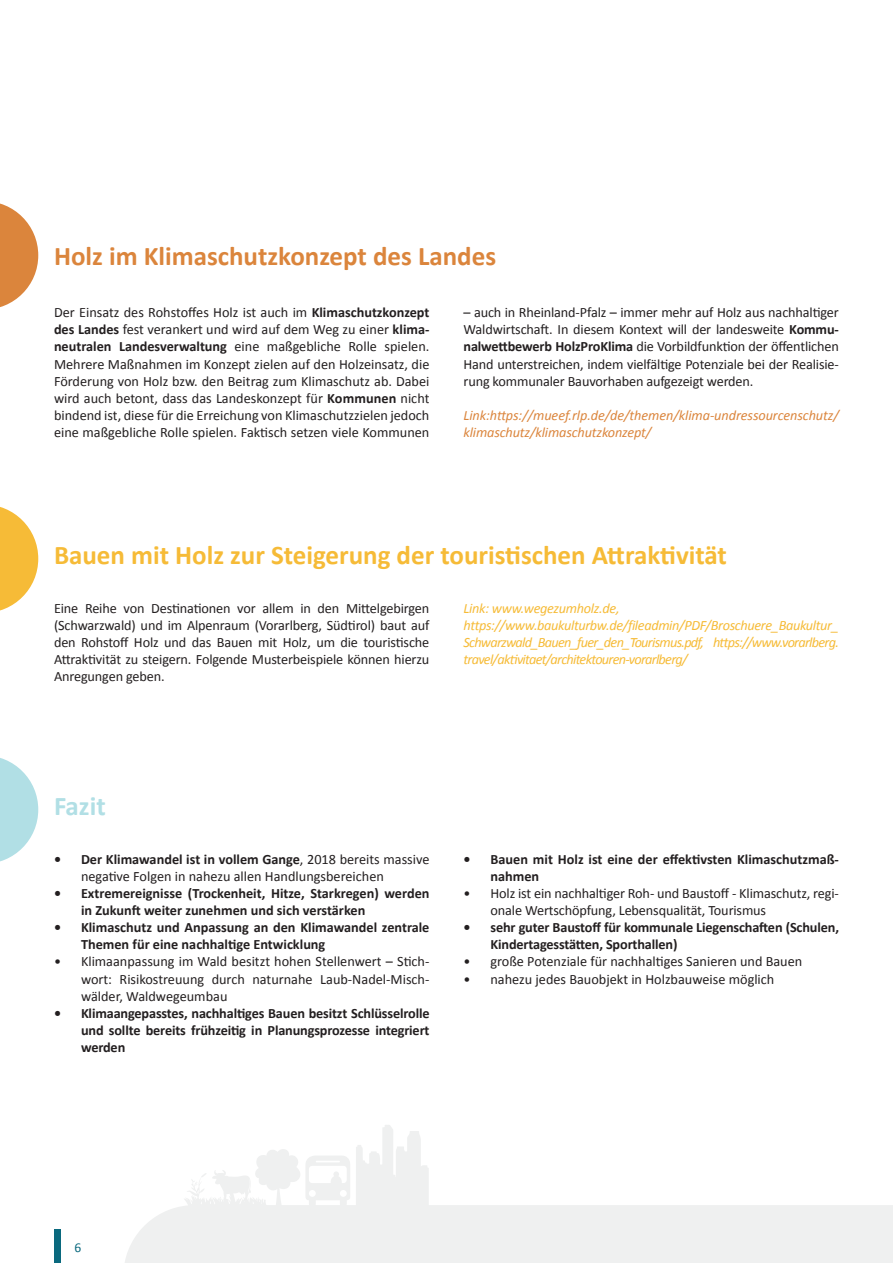
<style>
.page{position:relative;width:893px;height:1263px;background:#fff}
.page>*{position:absolute;margin:0;border:0;box-sizing:border-box;transform-origin:0 0}
.t1{font:700 27px "Calibri";color:#f6bb37}
.t2{font:700 27px "Calibri";color:#db853c}
.t3{font:700 27px "Calibri";color:#b1dfe5}
.t4{font:14.25px/17.1px "Calibri";letter-spacing:-.01em;color:#231f20;text-align:justify}
.t5{font:700 14.25px/17.1px "Calibri";color:#231f20}
.t6{font:italic 14.25px/17.1px "Calibri";letter-spacing:-.05em;color:#f6bb37;text-align:justify}
.t7{font:italic 14.25px/17.1px "Calibri";letter-spacing:-.005em;color:#db853c}
.t8{font:italic 14.25px "Calibri";letter-spacing:-.02em;color:#f6bb37}
.t9{font:13.5px "Calibri";color:#0a697e}
.s1{font-weight:700}
</style>
<div class="page">
<div style="left:54px;top:1229px;width:6px;height:34px;background:#0a697e"></div>
<svg style="left:125px;top:1125px;width:768px;height:138px"></svg>
<svg style="left:0;top:203px;width:38px;height:104px"></svg>
<svg style="left:0;top:507px;width:38px;height:104px"></svg>
<svg style="left:0;top:758px;width:38px;height:104px"></svg>
<p class="t2" style="left:54px;top:240px;width:444px">Holz im Klimaschutzkonzept des Landes</p>
<p class="t4" style="left:54px;top:304px;width:377px">Der Einsatz des Rohstoffes Holz ist auch im <span class="s1">Klimaschutzkonzept des Landes</span> fest verankert und wird auf dem Weg zu einer <span class="s1">klima&shy;neutralen Landesverwaltung</span> eine maßgebliche Rolle spielen.<br>Mehrere Maßnahmen im Konzept zielen auf den Holzeinsatz, die Förderung von Holz bzw. den Beitrag zum Klimaschutz ab. Dabei wird auch betont, dass das Landeskonzept für <span class="s1">Kommunen</span> nicht bindend ist, diese für die Erreichung von Klimaschutzzielen jedoch eine maßgebliche Rolle spielen. Faktisch setzen viele Kommunen</p>
<p class="t4" style="left:463px;top:304px;width:377px">– auch in Rheinland-Pfalz – immer mehr auf Holz aus nachhaltiger Waldwirtschaft. In diesem Kontext will der landesweite <span class="s1">Kommu&shy;nalwettbewerb HolzProKlima</span> die Vorbildfunktion der öffentlichen Hand unterstreichen, indem vielfältige Potenziale bei der Realisie&shy;rung kommunaler Bauvorhaben aufgezeigt werden.</p>
<p class="t7" style="left:463px;top:406px;width:377px">Link:https://mueef.rlp.de/de/themen/klima-undressourcenschutz/ klimaschutz/klimaschutzkonzept/</p>
<p class="t1" style="left:54px;top:538px;width:674px">Bauen mit Holz zur Steigerung der touristischen Attraktivität</p>
<p class="t4" style="left:54px;top:600px;width:377px">Eine Reihe von Destinationen vor allem in den Mittelgebirgen (Schwarzwald) und im Alpenraum (Vorarlberg, Südtirol) baut auf den Rohstoff Holz und das Bauen mit Holz, um die touristische Attraktivität zu steigern. Folgende Musterbeispiele können hierzu Anregungen geben.</p>
<p class="t8" style="left:463px;top:599px;width:158px">Link: www.wegezumholz.de,</p>
<p class="t6" style="left:463px;top:616px;width:377px">https://www.baukulturbw.de/fileadmin/PDF/Broschuere_Baukultur_ Schwarzwald_Bauen_fuer_den_Tourismus.pdf, https://www.vorarlberg. travel/aktivitaet/architektouren-vorarlberg/</p>
<p class="t3" style="left:54px;top:789px;width:53px">Fazit</p>
<p class="t4" style="left:81px;top:850px;width:350px;text-indent:-27px"><span class="s1">• Der Klimawandel ist in vollem Gange</span>, 2018 bereits massive negative Folgen in nahezu allen Handlungsbereichen</p>
<p class="t5" style="left:81px;top:884px;width:350px;text-indent:-27px">• Extremereignisse (Trockenheit, Hitze, Starkregen) werden in Zukunft weiter zunehmen und sich verstärken</p>
<p class="t5" style="left:81px;top:918px;width:350px;text-indent:-27px">• Klimaschutz und Anpassung an den Klimawandel zentrale<br>Themen für eine nachhaltige Entwicklung</p>
<p class="t4" style="left:81px;top:953px;width:350px;text-indent:-27px">• Klimaanpassung im Wald besitzt hohen Stellenwert – Stich&shy;wort: Risikostreuung durch naturnahe Laub-Nadel-Misch&shy;wälder, Waldwegeumbau</p>
<p class="t5" style="left:81px;top:1004px;width:350px;text-align:justify;text-indent:-27px">• Klimaangepasstes, nachhaltiges Bauen besitzt Schlüsselrolle und sollte bereits frühzeitig in Planungsprozesse integriert werden</p>
<p class="t5" style="left:490px;top:850px;width:350px;text-indent:-27px">• Bauen mit Holz ist eine der effektivsten Klimaschutzmaß&shy;nahmen</p>
<p class="t4" style="left:490px;top:885px;width:350px;text-indent:-27px">• Holz ist ein nachhaltiger Roh- und Baustoff - Klimaschutz, regi&shy;onale Wertschöpfung, Lebensqualität, Tourismus</p>
<p class="t5" style="left:490px;top:918px;width:350px;text-indent:-27px">• sehr guter Baustoff für kommunale Liegenschaften (Schulen,<br>Kindertagesstätten, Sporthallen)</p>
<p class="t4" style="left:463px;top:953px;width:340px">• große Potenziale für nachhaltiges Sanieren und Bauen</p>
<p class="t4" style="left:463px;top:970px;width:312px">• nahezu jedes Bauobjekt in Holzbauweise möglich</p>
<p class="t9" style="left:75px;top:1239px;width:8px">6</p>
</div>
